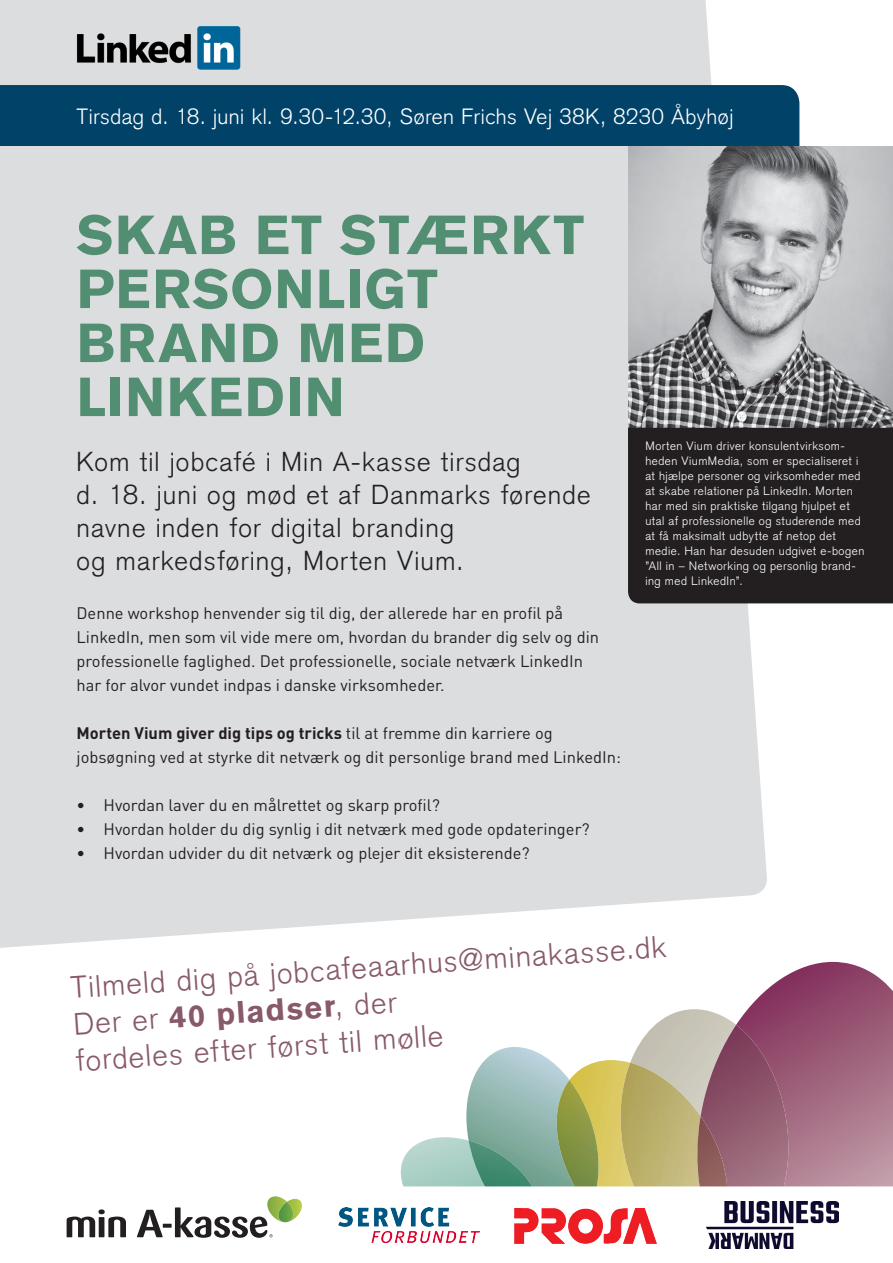
<style>
.page{position:relative;width:893px;height:1263px;background:#fff}
.page>*{position:absolute;margin:0;border:0;box-sizing:border-box;transform-origin:0 0}
.t1{font:900 54px/54px "Akzidenz Grotesk";letter-spacing:.025em;color:#528e71}
.t2{font:300 30.45px "Akzidenz Grotesk";color:#88596b}
.t3{font:300 27px/33px "Akzidenz Grotesk";letter-spacing:.04em;color:#231f20}
.t4{font:300 21.75px "Akzidenz Grotesk";letter-spacing:.025em;color:#fff}
.t5{font:16.5px/24px "DIN";color:#231f20}
.t6{font:300 12px/15px "Akzidenz Grotesk";letter-spacing:.04em;color:#fff}
.s1{font-weight:700}
.s2{font-weight:900}
</style>
<div class="page">
<div style="left:0;top:0;width:768px;height:948px;background:#dcdddf"></div>
<div style="left:0;top:85px;width:799px;height:61px;background:#004268"></div>
<img style="left:628px;top:146px;width:265px;height:282px">
<img style="left:77px;top:25px;width:164px;height:45px">
<div style="left:628px;top:428px;width:265px;height:175px;background:#231f20"></div>
<img style="left:339px;top:1208px;width:140px;height:35px">
<img style="left:514px;top:1209px;width:142px;height:35px">
<svg style="left:137px;top:1196px;width:165px;height:42px"></svg>
<svg style="left:67px;top:1209px;width:59px;height:28px"></svg>
<img style="left:707px;top:1201px;width:132px;height:47px">
<svg style="left:400px;top:962px;width:493px;height:224px"></svg>
<img style="left:551px;top:1080px;width:49px;height:106px">
<img style="left:469px;top:1140px;width:63px;height:46px">
<p class="t4" style="left:77px;top:103px;width:658px">Tirsdag d. 18. juni kl. 9.30-12.30, Søren Frichs Vej 38K, 8230 Åbyhøj</p>
<p class="t1" style="left:77px;top:208px;width:509px">SKAB ET STÆRKT<br>PERSONLIGT<br>BRAND MED<br>LINKEDIN</p>
<p class="t3" style="left:77px;top:445px;width:516px">Kom til jobcafé i Min A-kasse tirsdag<br>d. 18. juni og mød et af Danmarks førende navne inden for digital branding<br>og markedsføring, Morten Vium.</p>
<p class="t5" style="left:77px;top:600px;width:524px">Denne workshop henvender sig til dig, der allerede har en profil på LinkedIn, men som vil vide mere om, hvordan du brander dig selv og din professionelle faglighed. Det professionelle, sociale netværk LinkedIn har for alvor vundet indpas i danske virksomheder.</p>
<p class="t5" style="left:77px;top:720px;width:546px"><span class="s1">Morten Vium giver dig tips og tricks</span> til at fremme din karriere og jobsøgning ved at styrke dit netværk og dit personlige brand med LinkedIn:</p>
<p class="t5" style="left:77px;top:792px;width:365px">• Hvordan laver du en målrettet og skarp profil?</p>
<p class="t5" style="left:77px;top:816px;width:515px">• Hvordan holder du dig synlig i dit netværk med gode opdateringer?</p>
<p class="t5" style="left:77px;top:840px;width:455px">• Hvordan udvider du dit netværk og plejer dit eksisterende?</p>
<p class="t6" style="left:645px;top:439px;width:220px">Morten Vium driver konsulentvirksom&shy;heden ViumMedia, som er specialiseret i at hjælpe personer og virksomheder med at skabe relationer på LinkedIn. Morten har med sin praktiske tilgang hjulpet et utal af professionelle og studerende med at få maksimalt udbytte af netop det medie. Han har desuden udgivet e-bogen ”All in – Networking og personlig brand&shy;ing med LinkedIn”.</p>
<p class="t2" style="left:69px;top:970px;width:598px;rotate:-4deg">Tilmeld dig på jobcafeaarhus@minakasse.dk</p>
<p class="t2" style="left:72px;top:1006px;width:325px;rotate:-4deg">Der er <span class="s2">40 pladser</span>, der</p>
<p class="t2" style="left:75px;top:1043px;width:370px;rotate:-4deg">fordeles efter først til mølle</p>
</div>
